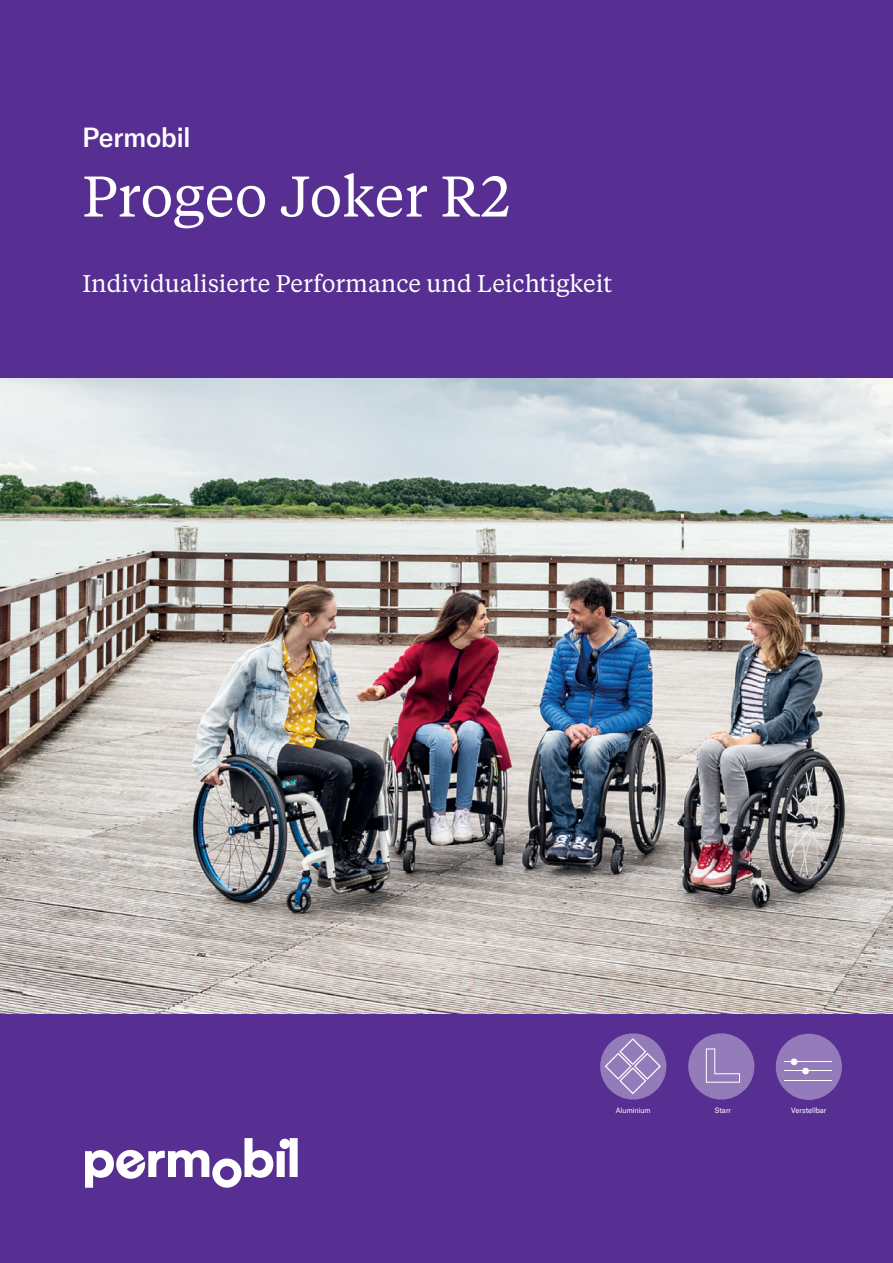
<style>
.page{position:relative;width:893px;height:1263px;background:#572e91}
.page>*{position:absolute;margin:0;border:0;box-sizing:border-box;transform-origin:0 0}
.Cover__Master_headli{font:57px "Tiempos Text";color:#fff}
.Cover_Permobil_headl{font:500 27px "GT America";letter-spacing:-.005em;color:#fff}
.Cover__Master_subhea{font:24px "Tiempos Text";color:#fff}
.Icon_description{font:7.5px "GT America";color:#fff}
</style>
<div class="page">
<img style="left:0;top:378px;width:893px;height:635px">
<svg style="left:85px;top:1138px;width:213px;height:50px"></svg>
<svg style="left:605px;top:1047px;width:56px;height:47px"></svg>
<svg style="left:600px;top:1033px;width:66px;height:66px;background:#9e87bf"></svg>
<svg style="left:688px;top:1033px;width:66px;height:66px;background:#977fbb"></svg>
<svg style="left:776px;top:1034px;width:66px;height:66px;background:#9982bc"></svg>
<p class="Cover_Permobil_headl" style="left:82px;top:121px;width:110px">Permobil</p>
<p class="Cover__Master_headli" style="left:82px;top:158px;width:429px">Progeo Joker R2</p>
<p class="Cover__Master_subhea" style="left:82px;top:267px;width:531px">Individualisierte Performance und Leichtigkeit</p>
<p class="Icon_description" style="left:616px;top:1106px;width:36px">Aluminium</p>
<p class="Icon_description" style="left:715px;top:1106px;width:18px">Starr</p>
<p class="Icon_description" style="left:791px;top:1106px;width:37px">Verstellbar</p>
</div>
